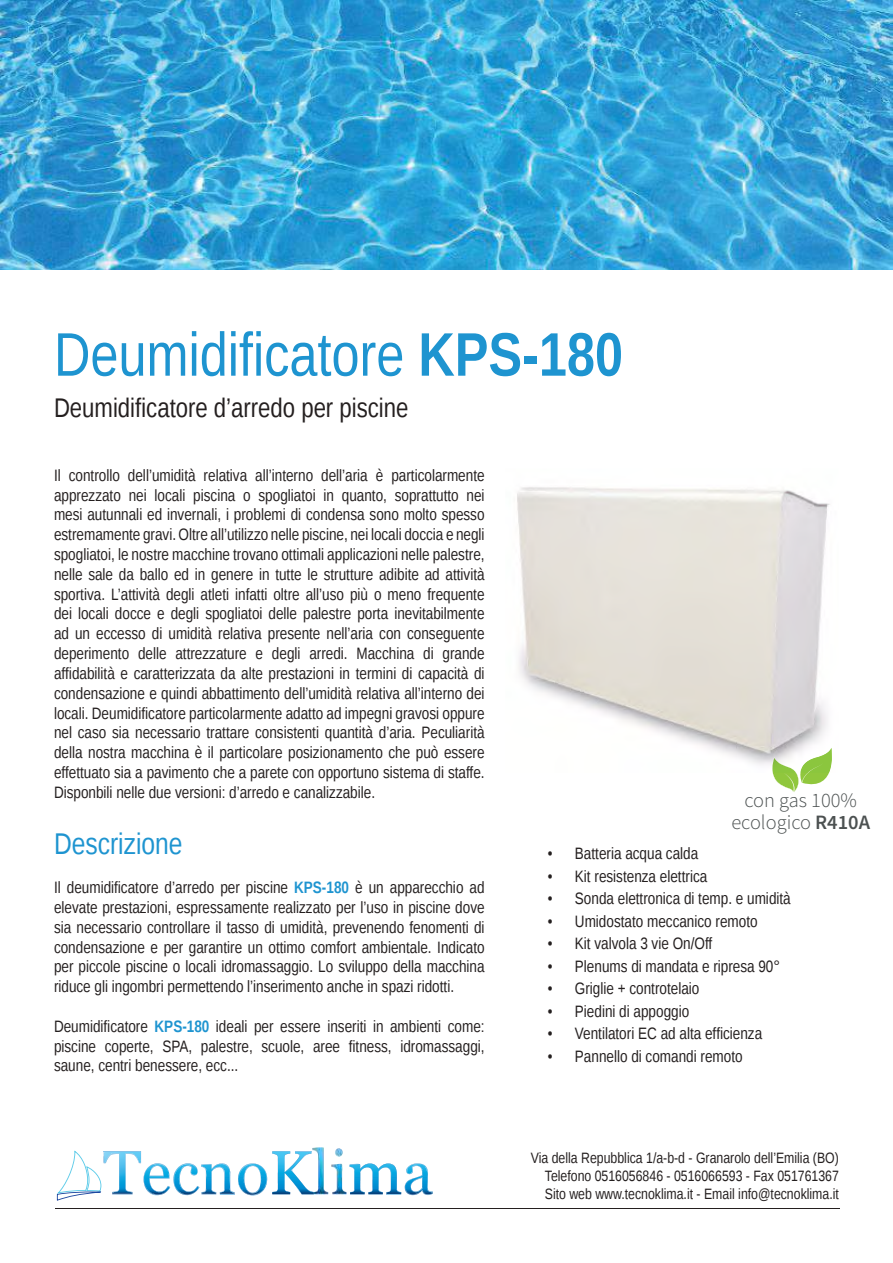
<style>
.page{position:relative;width:893px;height:1263px;background:#fff}
.page>*{position:absolute;margin:0;border:0;box-sizing:border-box;transform-origin:0 0}
.t1{font:61.5px "Liberation Sans Narrow";color:#1e94d0}
.t2{font:30px "Liberation Sans Narrow";color:#1e94d0}
.t3{font:27px "Liberation Sans Narrow";color:#241f1f}
.t4{font:300 20.4px/22px "Source Sans Pro";color:#4c5151;text-align:center}
.t5{font:16.5px/19.8px "Liberation Sans Narrow";color:#241f1f;text-align:justify}
.t6{font:15px/18px "Liberation Sans Narrow";color:#241f1f;text-align:justify}
.s1{font-weight:700}
.s2{font-weight:700;color:#1e94d0}
.s3{font-weight:600}
</style>
<div class="page">
<svg style="left:772px;top:773px;width:57px;height:19px"></svg>
<img style="left:0;top:0;width:893px;height:269px">
<svg style="left:57px;top:1150px;width:257px;height:51px"></svg>
<svg style="left:350px;top:1163px;width:83px;height:32px"></svg>
<hr style="left:55px;top:1208px;width:785px;height:1px;background:#241f1f">
<img style="left:517px;top:487px;width:313px;height:278px">
<img style="left:772px;top:757px;width:24px;height:16px">
<img style="left:800px;top:748px;width:32px;height:25px">
<img style="left:808px;top:762px;width:16px;height:11px">
<img style="left:312px;top:1147px;width:35px;height:47px">
<h1 class="t1" style="left:54px;top:320px;width:570px">Deumidificatore <span class="s1">KPS-180</span></h1>
<h3 class="t3" style="left:54px;top:392px;width:356px">Deumidificatore d’arredo per piscine</h3>
<p class="t5" style="left:54px;top:466px;width:432px">Il controllo dell’umidità relativa all’interno dell’aria è particolarmente apprezzato nei locali piscina o spogliatoi in quanto, soprattutto nei mesi autunnali ed invernali, i problemi di condensa sono molto spesso estremamente gravi. Oltre all’utilizzo nelle piscine, nei locali doccia e negli spogliatoi, le nostre macchine trovano ottimali applicazioni nelle palestre, nelle sale da ballo ed in genere in tutte le strutture adibite ad attività sportiva. L’attività degli atleti infatti oltre all’uso più o meno frequente dei locali docce e degli spogliatoi delle palestre porta inevitabilmente ad un eccesso di umidità relativa presente nell’aria con conseguente deperimento delle attrezzature e degli arredi. Macchina di grande affidabilità e caratterizzata da alte prestazioni in termini di capacità di condensazione e quindi abbattimento dell’umidità relativa all’interno dei locali. Deumidificatore particolarmente adatto ad impegni gravosi oppure nel caso sia necessario trattare consistenti quantità d’aria. Peculiarità della nostra macchina è il particolare posizionamento che può essere effettuato sia a pavimento che a parete con opportuno sistema di staffe.<br>Disponbili nelle due versioni: d’arredo e canalizzabile.</p>
<h2 class="t2" style="left:54px;top:826px;width:130px">Descrizione</h2>
<p class="t5" style="left:54px;top:878px;width:432px">Il deumidificatore d’arredo per piscine <span class="s2">KPS-180</span> è un apparecchio ad elevate prestazioni, espressamente realizzato per l’uso in piscine dove sia necessario controllare il tasso di umidità, prevenendo fenomenti di condensazione e per garantire un ottimo comfort ambientale. Indicato per piccole piscine o locali idromassaggio. Lo sviluppo della macchina riduce gli ingombri permettendo l’inserimento anche in spazi ridotti.</p>
<p class="t5" style="left:54px;top:1017px;width:432px">Deumidificatore <span class="s2">KPS-180</span> ideali per essere inseriti in ambienti come: piscine coperte, SPA, palestre, scuole, aree fitness, idromassaggi, saune, centri benessere, ecc...</p>
<p class="t4" style="left:731px;top:789px;width:140px">con gas 100% ecologico <span class="s3">R410A</span></p>
<p class="t5" style="left:548px;top:844px;width:152px">• Batteria acqua calda</p>
<p class="t5" style="left:548px;top:867px;width:161px">• Kit resistenza elettrica</p>
<p class="t5" style="left:548px;top:889px;width:244px">• Sonda elettronica di temp. e umidità</p>
<p class="t5" style="left:548px;top:912px;width:211px">• Umidostato meccanico remoto</p>
<p class="t5" style="left:548px;top:934px;width:166px">• Kit valvola 3 vie On/Off</p>
<p class="t5" style="left:548px;top:957px;width:234px">• Plenums di mandata e ripresa 90°</p>
<p class="t5" style="left:548px;top:979px;width:153px">• Griglie + controtelaio</p>
<p class="t5" style="left:548px;top:1002px;width:143px">• Piedini di appoggio</p>
<p class="t5" style="left:548px;top:1024px;width:216px">• Ventilatori EC ad alta efficienza</p>
<p class="t5" style="left:548px;top:1047px;width:196px">• Pannello di comandi remoto</p>
<p class="t6" style="left:545px;top:1150px;width:296px;text-indent:-14px">Via della Repubblica 1/a-b-d - Granarolo dell’Emilia (BO)<br>Telefono 0516056846 - 0516066593 - Fax 051761367<br>Sito web www.tecnoklima.it - Email info@tecnoklima.it</p>
</div>
